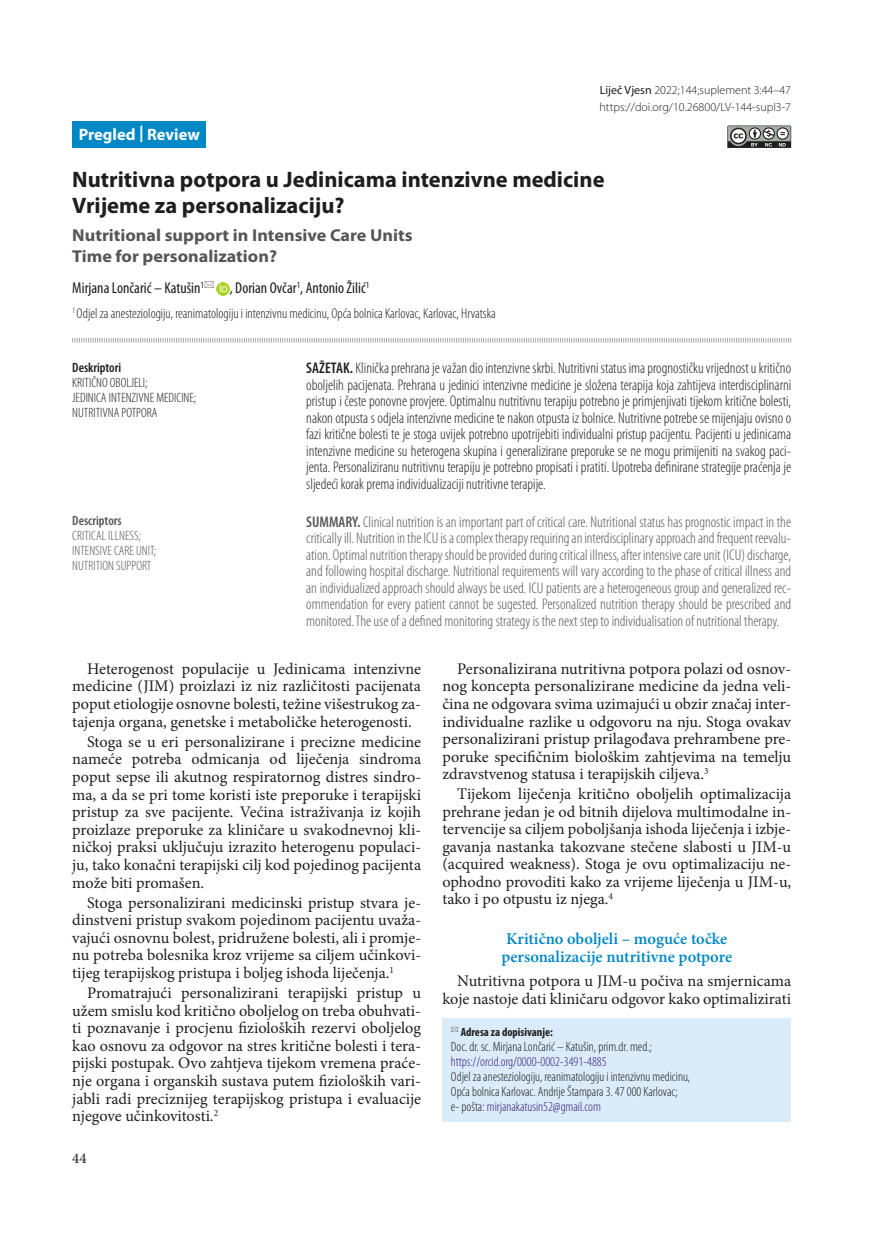
<style>
.page{position:relative;width:872px;height:1234px;background:#fff}
.page>*{position:absolute;margin:0;border:0;box-sizing:border-box;transform-origin:0 0}
.t1{font:700 22.5px/25.5px "Myriad Pro";color:#1f1e1f}
.t2{font:700 17.25px/20.2px "Myriad Pro";color:#565557;scale:1.05 1}
.t3{font:600 16.5px/18px "Minion Pro";color:#0087c5}
.t4{font:700 16.5px "Myriad Pro";color:#fff}
.t5{font:16.2px/17.5px "Minion Pro";color:#1f1e1f;text-align:justify}
.t6{font:condensed 15.75px "Myriad Pro";color:#1f1e1f}
.t7{font:300 condensed 15.45px/16.5px "Myriad Pro";color:#1f1e1f;text-align:justify}
.t8{font:300 condensed 15.45px/16.5px "Myriad Pro";color:#565557;text-align:justify}
.t9{font:15px "Minion Pro";color:#1f1e1f}
.t10{font:300 condensed 14.25px "Myriad Pro";color:#1f1e1f}
.t11{font:300 condensed 13.5px/15px "Myriad Pro";color:#1f1e1f}
.t12{font:300 condensed 13.5px/15px "Myriad Pro";color:#565557}
.t13{font:300 condensed 13.5px "Myriad Pro";color:#371d7c}
.t14{font:600 condensed 13.5px "Myriad Pro";color:#1f1e1f}
.t15{font:600 condensed 13.5px "Myriad Pro";color:#565557}
.t16{font:300 12px/16.5px "Myriad Pro";color:#1f1e1f}
.t17{font:700 condensed 12px "Myriad Pro";color:#1f1e1f}
.s1{font-weight:400}
.s2{font-weight:600}
.s3{color:#371d7c}
</style>
<div class="page">
<svg style="left:727px;top:125px;width:64px;height:23px"></svg>
<div style="left:442px;top:1017px;width:349px;height:103px;background:#daebf9"></div>
<svg style="left:72px;top:338px;width:719px;height:5px"></svg>
<div style="left:72px;top:121px;width:134px;height:27px;background:#0087c5"></div>
<svg style="left:216px;top:282px;width:14px;height:13px"></svg>
<p class="t4" style="left:79px;top:123px;width:123px">Pregled | Review</p>
<p class="t16" style="left:599px;top:82px;width:193px"><span class="s1">Liječ Vjesn</span> 2022;144;suplement 3:44–47 https://doi.org/10.26800/LV-144-supl3-7</p>
<h1 class="t1" style="left:72px;top:166px;width:534px">Nutritivna potpora u Jedinicama intenzivne medicine<br>Vrijeme za personalizaciju?</h1>
<p class="t2" style="left:72px;top:225px;width:326px">Nutritional support in Intensive Care Units<br>Time for personalization?</p>
<p class="t6" style="left:72px;top:278px;width:133px">Mirjana Lončarić – Katušin<sup>1</sup></p>
<p class="t6" style="left:230px;top:278px;width:141px">, Dorian Ovčar<sup>1</sup>, Antonio Žilić<sup>1</sup></p>
<p class="t10" style="left:72px;top:304px;width:425px"><sup>1</sup> Odjel za anesteziologiju, reanimatologiju i intenzivnu medicinu, Opća bolnica Karlovac, Karlovac, Hrvatska</p>
<p class="t14" style="left:72px;top:359px;width:50px">Deskriptori</p>
<p class="t11" style="left:72px;top:375px;width:125px">KRITIČNO OBOLJELI;<br>JEDINICA INTENZIVNE MEDICINE;<br>NUTRITIVNA POTPORA</p>
<p class="t7" style="left:306px;top:360px;width:486px"><span class="s2">SAŽETAK.</span> Klinička prehrana je važan dio intenzivne skrbi. Nutritivni status ima prognostičku vrijednost u kritično oboljelih pacijenata. Prehrana u jedinici intenzivne medicine je složena terapija koja zahtijeva interdisciplinarni pristup i česte ponovne provjere. Optimalnu nutritivnu terapiju potrebno je primjenjivati tijekom kritične bolesti, nakon otpusta s odjela intenzivne medicine te nakon otpusta iz bolnice. Nutritivne potrebe se mijenjaju ovisno o fazi kritične bolesti te je stoga uvijek potrebno upotrijebiti individualni pristup pacijentu. Pacijenti u jedinicama intenzivne medicine su heterogena skupina i generalizirane preporuke se ne mogu primijeniti na svakog paci&shy;jenta. Personaliziranu nutritivnu terapiju je potrebno propisati i pratiti. Upotreba definirane strategije praćenja je sljedeći korak prema individualizaciji nutritivne terapije.</p>
<p class="t8" style="left:306px;top:513px;width:486px"><span class="s2">SUMMARY.</span> Clinical nutrition is an important part of critical care. Nutritional status has prognostic impact in the critically ill. Nutrition in the ICU is a complex therapy requiring an interdisciplinary approach and frequent reevalu&shy;ation. Optimal nutrition therapy should be provided during critical illness, after intensive care unit (ICU) discharge, and following hospital discharge. Nutritional requirements will vary according to the phase of critical illness and an individualized approach should always be used. ICU patients are a heterogeneous group and generalized rec&shy;ommendation for every patient cannot be sugested. Personalized nutrition therapy should be prescribed and monitored. The use of a defined monitoring strategy is the next step to individualisation of nutritional therapy.</p>
<p class="t5" style="left:72px;top:660px;width:350px;text-indent:15px">Heterogenost populacije u Jedinicama intenzivne medicine (JIM) proizlazi iz niz različitosti pacijenata poput etiologije osnovne bolesti, težine višestrukog za&shy;tajenja organa, genetske i metaboličke heterogenosti.</p>
<p class="t5" style="left:72px;top:732px;width:350px;text-indent:15px">Stoga se u eri personalizirane i precizne medicine nameće potreba odmicanja od liječenja sindroma poput sepse ili akutnog respiratornog distres sindro&shy;ma, a da se pri tome koristi iste preporuke i terapijski pristup za sve pacijente. Većina istraživanja iz kojih proizlaze preporuke za kliničare u svakodnevnoj kli&shy;ničkoj praksi uključuju izrazito heterogenu populaci&shy;ju, tako konačni terapijski cilj kod pojedinog pacijenta može biti promašen.</p>
<p class="t5" style="left:72px;top:893px;width:350px;text-indent:15px">Stoga personalizirani medicinski pristup stvara je&shy;dinstveni pristup svakom pojedinom pacijentu uvaža&shy;vajući osnovnu bolest, pridružene bolesti, ali i promje&shy;nu potreba bolesnika kroz vrijeme sa ciljem učinkovi&shy;tijeg terapijskog pristupa i boljeg ishoda liječenja.<sup>1</sup></p>
<p class="t5" style="left:72px;top:984px;width:350px;text-indent:15px">Promatrajući personalizirani terapijski pristup u užem smislu kod kritično oboljelog on treba obuhvati&shy;ti poznavanje i procjenu fizioloških rezervi oboljelog kao osnovu za odgovor na stres kritične bolesti i tera&shy;pijski postupak. Ovo zahtjeva tijekom vremena praće&shy;nje organa i organskih sustava putem fizioloških vari&shy;jabli radi preciznijeg terapijskog pristupa i evaluacije njegove učinkovitosti.<sup>2</sup></p>
<p class="t15" style="left:72px;top:512px;width:51px">Descriptors</p>
<p class="t12" style="left:72px;top:528px;width:85px">CRITICAL ILLNESS;<br>INTENSIVE CARE UNIT;<br>NUTRITION SUPPORT</p>
<p class="t5" style="left:442px;top:660px;width:350px;text-indent:15px">Personalizirana nutritivna potpora polazi od osnov&shy;nog koncepta personalizirane medicine da jedna veli&shy;čina ne odgovara svima uzimajući u obzir značaj inter&shy;individualne razlike u odgovoru na nju. Stoga ovakav personalizirani pristup prilagođava prehrambene pre&shy;poruke specifičnim biološkim zahtjevima na temelju zdravstvenog statusa i terapijskih ciljeva.<sup>3</sup></p>
<p class="t5" style="left:442px;top:784px;width:350px;text-indent:15px">Tijekom liječenja kritično oboljelih optimalizacija prehrane jedan je od bitnih dijelova multimodalne in&shy;tervencije sa ciljem poboljšanja ishoda liječenja i izbje&shy;gavanja nastanka takozvane stečene slabosti u JIM-u (acquired weakness). Stoga je ovu optimalizaciju ne&shy;ophodno provoditi kako za vrijeme liječenja u JIM-u, tako i po otpustu iz njega.<sup>4</sup></p>
<p class="t3" style="left:501px;top:929px;width:232px">Kritično oboljeli – moguće točke personalizacije nutritivne potpore</p>
<p class="t5" style="left:442px;top:971px;width:350px;line-height:18px;text-align:right">Nutritivna potpora u JIM-u počiva na smjernicama koje nastoje dati kliničaru odgovor kako optimalizirati</p>
<p class="t17" style="left:461px;top:1023px;width:94px">Adresa za dopisivanje:</p>
<p class="t11" style="left:451px;top:1038px;width:202px">Doc. dr. sc. Mirjana Lončarić – Katušin, prim.dr. med.;</p>
<p class="t13" style="left:451px;top:1052px;width:157px">https://orcid.org/0000-0002-3491-4885</p>
<p class="t11" style="left:451px;top:1068px;width:241px">Odjel za anesteziologiju, reanimatologiju i intenzivnu medicinu,<br>Opća bolnica Karlovac. Andrije Štampara 3. 47 000 Karlovac;<br>e- pošta: <span class="s3">mirjanakatusin52@gmail.com</span></p>
<p class="t9" style="left:72px;top:1147px;width:16px">44</p>
</div>
